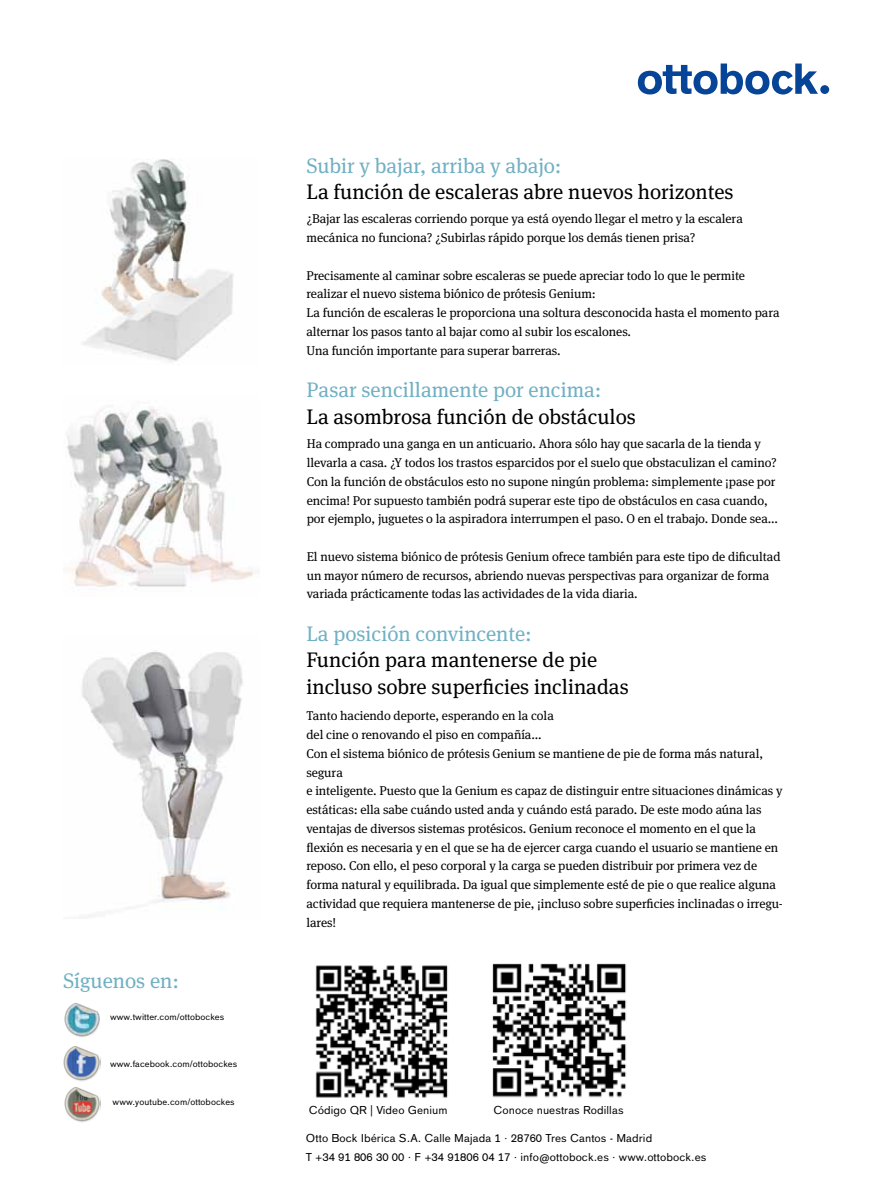
<style>
.page{position:relative;width:893px;height:1191px;background:#fff}
.page>*{position:absolute;margin:0;border:0;box-sizing:border-box;transform-origin:0 0}
.t1{font:21px/26.2px "OBO Serif";color:#000}
.t2{font:21px "OBO Serif";color:#71b0c3}
.t3{font:12.75px/18.8px "OBO Serif";letter-spacing:-.005em;color:#000}
.t4{font:11.25px/18.8px "OBO Sans";letter-spacing:.005em;color:#000}
.t5{font:9px "OBO Sans";letter-spacing:.005em;color:#000}
</style>
<div class="page">
<img style="left:83px;top:159px;width:151px;height:204px">
<img style="left:67px;top:408px;width:186px;height:179px">
<img style="left:82px;top:651px;width:161px;height:266px">
<div style="left:820px;top:85px;width:9px;height:9px;background:#064497;border-radius:50%"></div>
<svg style="left:638px;top:64px;width:180px;height:30px"></svg>
<img style="left:63px;top:1046px;width:38px;height:35px">
<img style="left:64px;top:1003px;width:36px;height:34px">
<img style="left:64px;top:1087px;width:37px;height:35px">
<img style="left:315px;top:965px;width:133px;height:133px">
<img style="left:492px;top:963px;width:135px;height:135px">
<h1 class="t2" style="left:63px;top:968px;width:118px">Síguenos en:</h1>
<p class="t5" style="left:110px;top:1012px;width:116px">www.twitter.com/ottobockes</p>
<p class="t5" style="left:110px;top:1059px;width:129px">www.facebook.com/ottobockes</p>
<p class="t5" style="left:113px;top:1096px;width:124px">www.youtube.com/ottobockes</p>
<h1 class="t2" style="left:306px;top:153px;width:256px">Subir y bajar, arriba y abajo:</h1>
<h1 class="t1" style="left:306px;top:178px;width:429px">La función de escaleras abre nuevos horizontes</h1>
<p class="t3" style="left:306px;top:209px;width:438px">¿Bajar las escaleras corriendo porque ya está oyendo llegar el metro y la escalera mecánica no funciona? ¿Subirlas rápido porque los demás tienen prisa?</p>
<p class="t3" style="left:306px;top:266px;width:475px">Precisamente al caminar sobre escaleras se puede apreciar todo lo que le permite realizar el nuevo sistema biónico de prótesis Genium:<br>La función de escaleras le proporciona una soltura desconocida hasta el momento para alternar los pasos tanto al bajar como al subir los escalones.<br>Una función importante para superar barreras.</p>
<h1 class="t2" style="left:306px;top:378px;width:296px">Pasar sencillamente por encima:</h1>
<h1 class="t1" style="left:306px;top:403px;width:331px">La asombrosa función de obstáculos</h1>
<p class="t3" style="left:307px;top:434px;width:473px">Ha comprado una ganga en un anticuario. Ahora sólo hay que sacarla de la tienda y llevarla a casa. ¿Y todos los trastos esparcidos por el suelo que obstaculizan el camino?<br>Con la función de obstáculos esto no supone ningún problema: simplemente ¡pase por encima! Por supuesto también podrá superar este tipo de obstáculos en casa cuando, por ejemplo, juguetes o la aspiradora interrumpen el paso. O en el trabajo. Donde sea...</p>
<p class="t3" style="left:307px;top:547px;width:475px">El nuevo sistema biónico de prótesis Genium ofrece también para este tipo de dificultad un mayor número de recursos, abriendo nuevas perspectivas para organizar de forma variada prácticamente todas las actividades de la vida diaria.</p>
<h1 class="t2" style="left:306px;top:621px;width:227px">La posición convincente:</h1>
<h1 class="t1" style="left:306px;top:647px;width:324px">Función para mantenerse de pie incluso sobre superficies inclinadas</h1>
<p class="t3" style="left:306px;top:706px;width:478px">Tanto haciendo deporte, esperando en la cola<br>del cine o renovando el piso en compañía...<br>Con el sistema biónico de prótesis Genium se mantiene de pie de forma más natural, segura<br>e inteligente. Puesto que la Genium es capaz de distinguir entre situaciones dinámicas y estáticas: ella sabe cuándo usted anda y cuándo está parado. De este modo aúna las ventajas de diversos sistemas protésicos. Genium reconoce el momento en el que la flexión es necesaria y en el que se ha de ejercer carga cuando el usuario se mantiene en reposo. Con ello, el peso corporal y la carga se pueden distribuir por primera vez de forma natural y equilibrada. Da igual que simplemente esté de pie o que realice alguna actividad que requiera mantenerse de pie, ¡incluso sobre superficies inclinadas o irregu&shy;lares!</p>
<p class="t4" style="left:309px;top:1101px;width:140px">Código QR | Video Genium</p>
<p class="t4" style="left:493px;top:1101px;width:132px">Conoce nuestras Rodillas</p>
<p class="t4" style="left:306px;top:1129px;width:402px">Otto Bock Ibérica S.A. Calle Majada 1 · 28760 Tres Cantos - Madrid<br>T +34 91 806 30 00 · F +34 91806 04 17 · info@ottobock.es · www.ottobock.es</p>
</div>
